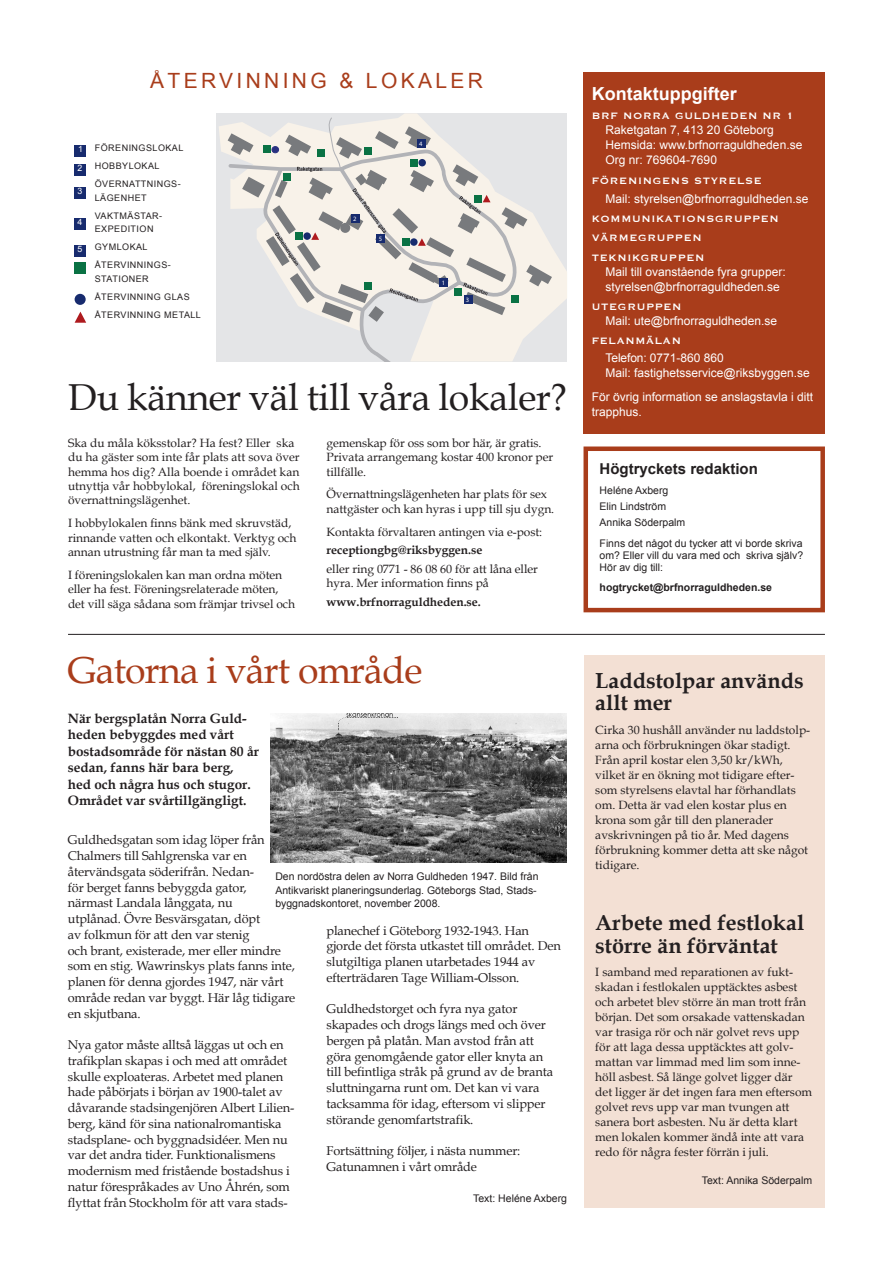
<style>
.page{position:relative;width:893px;height:1263px;background:#fff}
.page>*{position:absolute;margin:0;border:0;box-sizing:border-box;transform-origin:0 0}
.spalt1{font:37.5px "Book Antiqua";letter-spacing:-.01em;color:#231f20}
.spalt1-2{font:37.5px "Book Antiqua";letter-spacing:-.02em;color:#a93d1b}
.spalt1-3{font:700 21.75px/22.5px "Book Antiqua";color:#231f20}
.spalt1-4{font:21px "Arial";letter-spacing:.16em;color:#a93d1b}
.spalt1-5{font:700 18px "Arial";color:#fff}
.spalt1-6{font:700 15px "Arial";color:#231f20}
.spalt1-7{font:700 13.5px/16.5px "Book Antiqua";color:#231f20}
.spalt1-8{font:12.75px/15.8px "Book Antiqua";letter-spacing:-.01em;color:#231f20}
.spalt1-9{font:12px/15px "Book Antiqua";color:#231f20}
.spalt1-10{font:12px/15px "Arial";color:#fff}
.spalt1-11{font:12px "Copperplate";letter-spacing:.06em;color:#fff}
.t1{font:700 12px "Book Antiqua";letter-spacing:-.005em;color:#231f20}
.spalt1-12{font:10.5px/12px "Arial";color:#231f20;text-align:justify}
.spalt1-13{font:700 10.5px "Arial";color:#231f20}
.t2{font:9px/18px "Arial";letter-spacing:.05em;color:#231f20}
.t3{font:8.85px/18.6px "Arial";color:#fff}
.t4{font:6.6px "Myriad Pro";color:#fff}
.s1{font-family:"Copperplate"}
</style>
<div class="page">
<div style="left:583px;top:72px;width:242px;height:362px;background:#a93d1b"></div>
<div style="left:583px;top:446px;width:242px;height:166px;background:#fff;border:4px solid #a93d1b"></div>
<hr style="left:68px;top:634px;width:757px;height:1px;background:#231f20">
<div style="left:75px;top:263px;width:11px;height:11px;background:#0a7244"></div>
<div style="left:75px;top:146px;width:11px;height:11px;background:#172b6e"></div>
<div style="left:75px;top:164px;width:11px;height:11px;background:#172b6e"></div>
<div style="left:75px;top:187px;width:11px;height:12px;background:#172b6e"></div>
<div style="left:75px;top:219px;width:11px;height:11px;background:#172b6e"></div>
<div style="left:75px;top:245px;width:11px;height:11px;background:#172b6e"></div>
<div style="left:75px;top:294px;width:11px;height:11px;background:#172b6e;border-radius:50%"></div>
<svg style="left:75px;top:312px;width:11px;height:11px"></svg>
<svg style="left:219px;top:113px;width:348px;height:248px;background:#e6e6e7"></svg>
<svg style="left:226px;top:149px;width:292px;height:212px;background:#e9e8e6"></svg>
<svg style="left:228px;top:117px;width:324px;height:205px;background:#dddad7"></svg>
<div style="left:410px;top:159px;width:8px;height:7px;background:#0a7244"></div>
<div style="left:418px;top:159px;width:8px;height:7px;background:#172b6e;border-radius:50%"></div>
<div style="left:364px;top:148px;width:8px;height:7px;background:#0a7244"></div>
<div style="left:317px;top:149px;width:8px;height:8px;background:#0a7244"></div>
<div style="left:263px;top:146px;width:8px;height:7px;background:#0a7244"></div>
<div style="left:283px;top:173px;width:7px;height:7px;background:#0a7244"></div>
<div style="left:364px;top:282px;width:8px;height:8px;background:#0a7244"></div>
<div style="left:455px;top:288px;width:7px;height:8px;background:#0a7244"></div>
<div style="left:511px;top:296px;width:8px;height:7px;background:#0a7244"></div>
<div style="left:584px;top:655px;width:241px;height:553px;background:#f3e0d4"></div>
<img style="left:271px;top:714px;width:296px;height:148px">
<p class="spalt1-4" style="left:150px;top:66px;width:334px">ÅTERVINNING &amp; LOKALER</p>
<p class="t3" style="left:77px;top:140px;width:7px">1<br>2</p>
<p class="t3" style="left:77px;top:182px;width:6px">3</p>
<p class="t3" style="left:77px;top:213px;width:6px">4</p>
<p class="t3" style="left:77px;top:240px;width:6px">5</p>
<p class="t4" style="left:419px;top:139px;width:5px">4</p>
<p class="t2" style="left:95px;top:139px;width:90px">FÖRENINGSLOKAL<br>HOBBYLOKAL<br>ÖVERNATTNINGS-</p>
<p class="t2" style="left:95px;top:189px;width:69px">LÄGENHET<br>VAKTMÄSTAR-</p>
<p class="t2" style="left:95px;top:220px;width:77px">EXPEDITION<br>GYMLOKAL<br>ÅTERVINNINGS-</p>
<p class="t2" style="left:95px;top:270px;width:108px">STATIONER<br>ÅTERVINNING GLAS<br>ÅTERVINNING METALL</p>
<p class="t4" style="left:442px;top:278px;width:5px">1</p>
<p class="t4" style="left:353px;top:215px;width:5px">2</p>
<p class="t4" style="left:379px;top:235px;width:5px">5</p>
<p class="t4" style="left:466px;top:296px;width:5px">3</p>
<p class="spalt1" style="left:68px;top:374px;width:501px">Du känner väl till våra lokaler?</p>
<p class="spalt1-9" style="left:68px;top:435px;width:233px;line-height:14.4px">Ska du måla köksstolar? Ha fest? Eller ska du ha gäster som inte får plats att sova över hemma hos dig? Alla boende i området kan utnyttja vår hobbylokal, föreningslokal och övernattningslägenhet.</p>
<p class="spalt1-9" style="left:68px;top:516px;width:230px;line-height:14.4px">I hobbylokalen finns bänk med skruvstäd, rinnande vatten och elkontakt. Verktyg och annan utrustning får man ta med själv.</p>
<p class="spalt1-9" style="left:68px;top:568px;width:229px;line-height:14.4px">I föreningslokalen kan man ordna möten eller ha fest. Föreningsrelaterade möten, det vill säga sådana som främjar trivsel och</p>
<p class="spalt1-9" style="left:327px;top:435px;width:228px;line-height:14.4px">gemenskap för oss som bor här, är gratis.<br>Privata arrangemang kostar 400 kronor per tillfälle.</p>
<p class="spalt1-9" style="left:327px;top:487px;width:229px;line-height:14.4px">Övernattningslägenheten har plats för sex nattgäster och kan hyras i upp till sju dygn.</p>
<p class="spalt1-9" style="left:327px;top:524px;width:217px">Kontakta förvaltaren antingen via e-post:</p>
<p class="t1" style="left:327px;top:543px;width:157px">receptiongbg@riksbyggen.se</p>
<p class="spalt1-9" style="left:327px;top:562px;width:213px;line-height:14.4px">eller ring 0771 - 86 08 60 för att låna eller hyra. Mer information finns på</p>
<p class="t1" style="left:327px;top:595px;width:156px">www.brfnorraguldheden.se.</p>
<p class="spalt1-2" style="left:68px;top:647px;width:356px">Gatorna i vårt område</p>
<p class="spalt1-7" style="left:68px;top:710px;width:193px">När bergsplatån Norra Guld&shy;heden bebyggdes med vårt bostadsområde för nästan 80 år sedan, fanns här bara berg, hed och några hus och stugor.<br>Området var svårtillgängligt.</p>
<p class="spalt1-8" style="left:68px;top:832px;width:229px">Guldhedsgatan som idag löper från Chalmers till Sahlgrenska var en återvändsgata söderifrån. Nedan-<br>för berget fanns bebyggda gator,<br>närmast Landala långgata, nu<br>utplånad. Övre Besvärsgatan, döpt<br>av folkmun för att den var stenig<br>och brant, existerade, mer eller mindre som en stig. Wawrinskys plats fanns inte, planen för denna gjordes 1947, när vårt område redan var byggt. Här låg tidigare en skjutbana.</p>
<p class="spalt1-8" style="left:68px;top:1037px;width:228px">Nya gator måste alltså läggas ut och en trafikplan skapas i och med att området skulle exploateras. Arbetet med planen hade påbörjats i början av 1900-talet av dåvarande stadsingenjören Albert Lilien&shy;berg, känd för sina nationalromantiska stadsplane- och byggnadsidéer. Men nu var det andra tider. Funktionalismens modernism med fristående bostadshus i natur förespråkades av Uno Åhrén, som flyttat från Stockholm för att vara stads-</p>
<p class="spalt1-12" style="left:275px;top:870px;width:265px;line-height:13.5px;text-align:left">Den nordöstra delen av Norra Guldheden 1947. Bild från<br>Antikvariskt planeringsunderlag. Göteborgs Stad, Stads&shy;byggnadskontoret, november 2008.</p>
<p class="spalt1-8" style="left:326px;top:922px;width:236px">planechef i Göteborg 1932-1943. Han gjorde det första utkastet till området. Den slutgiltiga planen utarbetades 1944 av efterträdaren Tage William-Olsson.</p>
<p class="spalt1-8" style="left:326px;top:1001px;width:228px">Guldhedstorget och fyra nya gator skapades och drogs längs med och över bergen på platån. Man avstod från att göra genomgående gator eller knyta an till befintliga stråk på grund av de branta sluttningarna runt om. Det kan vi vara tacksamma för idag, eftersom vi slipper störande genomfartstrafik.</p>
<p class="spalt1-8" style="left:326px;top:1143px;width:195px">Fortsättning följer, i nästa nummer:<br>Gatunamnen i vårt område</p>
<p class="spalt1-12" style="left:473px;top:1192px;width:95px">Text: Heléne Axberg</p>
<p class="spalt1-5" style="left:592px;top:82px;width:146px">Kontaktuppgifter</p>
<p class="spalt1-10" style="left:606px;top:108px;width:198px;text-indent:-14px"><span class="s1">BRF NORRA GULDHEDEN NR 1<br></span>Raketgatan 7, 413 20 Göteborg<br>Hemsida: www.brfnorraguldheden.se<br>Org nr: 769604-7690</p>
<p class="spalt1-11" style="left:592px;top:173px;width:172px">FÖRENINGENS STYRELSE</p>
<p class="spalt1-10" style="left:606px;top:191px;width:204px">Mail: styrelsen@brfnorraguldheden.se</p>
<p class="spalt1-11" style="left:592px;top:211px;width:189px">KOMMUNIKATIONSGRUPPEN</p>
<p class="spalt1-11" style="left:592px;top:230px;width:111px">VÄRMEGRUPPEN</p>
<p class="spalt1-10" style="left:606px;top:249px;width:182px;text-indent:-14px"><span class="s1">TEKNIKGRUPPEN<br></span>Mail till ovanstående fyra grupper: styrelsen@brfnorraguldheden.se</p>
<p class="spalt1-10" style="left:606px;top:298px;width:173px;text-indent:-14px"><span class="s1">UTEGRUPPEN<br></span>Mail: ute@brfnorraguldheden.se</p>
<p class="spalt1-10" style="left:606px;top:331px;width:120px;line-height:18px;text-indent:-14px"><span class="s1">FELANMÄLAN<br></span>Telefon: 0771-860 860</p>
<p class="spalt1-10" style="left:606px;top:366px;width:206px">Mail: fastighetsservice@riksbyggen.se</p>
<p class="spalt1-10" style="left:592px;top:389px;width:223px">För övrig information se anslagstavla i ditt trapphus.</p>
<p class="spalt1-6" style="left:600px;top:459px;width:160px">Högtryckets redaktion</p>
<p class="spalt1-12" style="left:600px;top:484px;width:70px">Heléne Axberg</p>
<p class="spalt1-12" style="left:600px;top:500px;width:68px">Elin Lindström</p>
<p class="spalt1-12" style="left:600px;top:517px;width:87px">Annika Söderpalm</p>
<p class="spalt1-12" style="left:600px;top:537px;width:205px">Finns det något du tycker att vi borde skriva om? Eller vill du vara med och skriva själv?<br>Hör av dig till:</p>
<p class="spalt1-13" style="left:600px;top:580px;width:174px">hogtrycket@brfnorraguldheden.se</p>
<p class="spalt1-3" style="left:595px;top:669px;width:210px">Laddstolpar används allt mer</p>
<p class="spalt1-9" style="left:595px;top:722px;width:216px">Cirka 30 hushåll använder nu laddstolp&shy;arna och förbrukningen ökar stadigt.<br>Från april kostar elen 3,50 kr/kWh, vilket är en ökning mot tidigare efter&shy;som styrelsens elavtal har förhandlats om. Detta är vad elen kostar plus en krona som går till den planerader avskrivningen på tio år. Med dagens förbrukning kommer detta att ske något tidigare.</p>
<p class="spalt1-3" style="left:595px;top:912px;width:211px">Arbete med festlokal större än förväntat</p>
<p class="spalt1-9" style="left:595px;top:964px;width:218px">I samband med reparationen av fukt&shy;skadan i festlokalen upptäcktes asbest och arbetet blev större än man trott från början. Det som orsakade vattenskadan var trasiga rör och när golvet revs upp för att laga dessa upptäcktes att golv&shy;mattan var limmad med lim som inne&shy;höll asbest. Så länge golvet ligger där det ligger är det ingen fara men eftersom golvet revs upp var man tvungen att sanera bort asbesten. Nu är detta klart men lokalen kommer ändå inte att vara redo för några fester förrän i juli.</p>
<p class="spalt1-12" style="left:702px;top:1174px;width:112px">Text: Annika Söderpalm</p>
</div>
